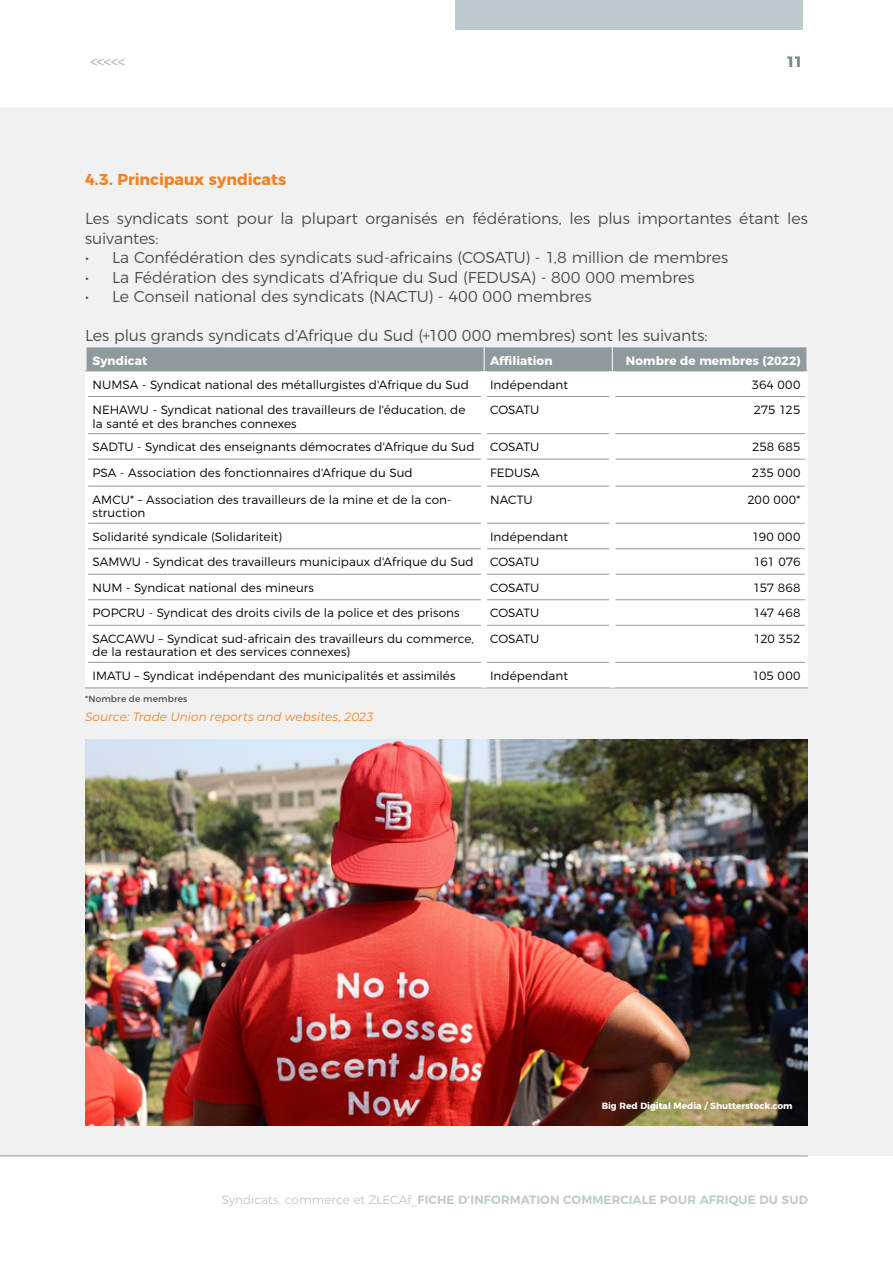
<style>
.page{position:relative;width:893px;height:1263px;background:#fff}
.page>*{position:absolute;margin:0;border:0;box-sizing:border-box;transform-origin:0 0}
.t1{font:300 15.75px/19.5px "Montserrat";letter-spacing:-.005em;color:#4d4d4f}
.t2{font:700 15.75px "Montserrat";color:#f58220}
.t3{font:300 15px "Montserrat";color:#a7a9ac}
.t4{font:700 15px "Montserrat";color:#798489}
.t5{font:300 12px/13.5px "Montserrat";letter-spacing:.005em;color:#000}
.t6{font:600 12px "Montserrat";letter-spacing:.01em;color:#bccad0}
.t7{font:700 12px "Montserrat";letter-spacing:.01em;color:#fff}
.t8{font:italic 12px "Montserrat";letter-spacing:.005em;color:#f58220}
.t9{font:700 9px "Montserrat";color:#fff}
.t10{font:9px "Montserrat";letter-spacing:.02em;color:#4d4d4f}
.s1{font-weight:300}
</style>
<div class="page">
<div style="left:455px;top:0;width:348px;height:30px;background:#bccad0"></div>
<div style="left:0;top:107px;width:893px;height:1048px;background:#f1f1f2"></div>
<div style="left:88px;top:372px;width:717px;height:315px;background:#fff"></div>
<hr style="left:85px;top:371px;width:3px;height:25px;background:#fff">
<hr style="left:85px;top:396px;width:3px;height:38px;background:#fff">
<hr style="left:85px;top:434px;width:3px;height:25px;background:#fff">
<hr style="left:85px;top:459px;width:3px;height:27px;background:#fff">
<hr style="left:85px;top:486px;width:3px;height:37px;background:#fff">
<hr style="left:85px;top:523px;width:3px;height:26px;background:#fff">
<hr style="left:85px;top:549px;width:3px;height:25px;background:#fff">
<hr style="left:85px;top:574px;width:3px;height:26px;background:#fff">
<hr style="left:85px;top:371px;width:399px;height:1px;background:#8f9a9f">
<hr style="left:484px;top:371px;width:128px;height:1px;background:#8f9a9f">
<hr style="left:612px;top:371px;width:196px;height:1px;background:#8f9a9f">
<hr style="left:805px;top:371px;width:3px;height:25px;background:#fff">
<hr style="left:805px;top:396px;width:3px;height:38px;background:#fff">
<hr style="left:805px;top:434px;width:3px;height:25px;background:#fff">
<hr style="left:805px;top:459px;width:3px;height:27px;background:#fff">
<hr style="left:805px;top:486px;width:3px;height:37px;background:#fff">
<hr style="left:805px;top:523px;width:3px;height:26px;background:#fff">
<hr style="left:805px;top:549px;width:3px;height:25px;background:#fff">
<hr style="left:805px;top:574px;width:3px;height:26px;background:#fff">
<hr style="left:88px;top:396px;width:393px;height:1px;background:#8f9a9f">
<hr style="left:487px;top:396px;width:122px;height:1px;background:#8f9a9f">
<hr style="left:615px;top:396px;width:190px;height:1px;background:#8f9a9f">
<hr style="left:88px;top:433px;width:393px;height:1px;background:#8f9a9f">
<hr style="left:487px;top:433px;width:122px;height:1px;background:#8f9a9f">
<hr style="left:615px;top:433px;width:190px;height:1px;background:#8f9a9f">
<hr style="left:88px;top:459px;width:393px;height:1px;background:#8f9a9f">
<hr style="left:487px;top:459px;width:122px;height:1px;background:#8f9a9f">
<hr style="left:615px;top:459px;width:190px;height:1px;background:#8f9a9f">
<hr style="left:88px;top:486px;width:393px;height:1px;background:#8f9a9f">
<hr style="left:487px;top:486px;width:122px;height:1px;background:#8f9a9f">
<hr style="left:615px;top:486px;width:190px;height:1px;background:#8f9a9f">
<hr style="left:88px;top:523px;width:393px;height:1px;background:#8f9a9f">
<hr style="left:487px;top:523px;width:122px;height:1px;background:#8f9a9f">
<hr style="left:615px;top:523px;width:190px;height:1px;background:#8f9a9f">
<hr style="left:88px;top:548px;width:393px;height:1px;background:#8f9a9f">
<hr style="left:487px;top:548px;width:122px;height:1px;background:#8f9a9f">
<hr style="left:615px;top:548px;width:190px;height:1px;background:#8f9a9f">
<hr style="left:88px;top:574px;width:393px;height:1px;background:#8f9a9f">
<hr style="left:487px;top:574px;width:122px;height:1px;background:#8f9a9f">
<hr style="left:615px;top:574px;width:190px;height:1px;background:#8f9a9f">
<hr style="left:85px;top:600px;width:3px;height:25px;background:#fff">
<hr style="left:85px;top:625px;width:3px;height:37px;background:#fff">
<hr style="left:85px;top:662px;width:3px;height:25px;background:#fff">
<hr style="left:88px;top:599px;width:393px;height:1px;background:#8f9a9f">
<hr style="left:487px;top:599px;width:122px;height:1px;background:#8f9a9f">
<hr style="left:615px;top:599px;width:190px;height:1px;background:#8f9a9f">
<hr style="left:805px;top:600px;width:3px;height:25px;background:#fff">
<hr style="left:805px;top:625px;width:3px;height:37px;background:#fff">
<hr style="left:805px;top:662px;width:3px;height:25px;background:#fff">
<hr style="left:88px;top:625px;width:393px;height:1px;background:#8f9a9f">
<hr style="left:487px;top:625px;width:122px;height:1px;background:#8f9a9f">
<hr style="left:615px;top:625px;width:190px;height:1px;background:#8f9a9f">
<hr style="left:88px;top:662px;width:393px;height:1px;background:#8f9a9f">
<hr style="left:487px;top:662px;width:122px;height:1px;background:#8f9a9f">
<hr style="left:615px;top:662px;width:190px;height:1px;background:#8f9a9f">
<hr style="left:85px;top:687px;width:399px;height:1px;background:#8f9a9f">
<hr style="left:484px;top:687px;width:128px;height:1px;background:#8f9a9f">
<hr style="left:612px;top:687px;width:196px;height:1px;background:#8f9a9f">
<div style="left:87px;top:347px;width:719px;height:24px;background:#8f9a9f"></div>
<div style="left:481px;top:371px;width:6px;height:25px;background:#fff"></div>
<div style="left:609px;top:371px;width:6px;height:25px;background:#fff"></div>
<div style="left:481px;top:396px;width:6px;height:38px;background:#fff"></div>
<div style="left:609px;top:396px;width:6px;height:38px;background:#fff"></div>
<div style="left:481px;top:434px;width:6px;height:25px;background:#fff"></div>
<div style="left:609px;top:434px;width:6px;height:25px;background:#fff"></div>
<div style="left:481px;top:459px;width:6px;height:27px;background:#fff"></div>
<div style="left:609px;top:459px;width:6px;height:27px;background:#fff"></div>
<div style="left:481px;top:486px;width:6px;height:37px;background:#fff"></div>
<div style="left:609px;top:486px;width:6px;height:37px;background:#fff"></div>
<div style="left:481px;top:523px;width:6px;height:26px;background:#fff"></div>
<div style="left:609px;top:523px;width:6px;height:26px;background:#fff"></div>
<div style="left:481px;top:549px;width:6px;height:25px;background:#fff"></div>
<div style="left:609px;top:549px;width:6px;height:25px;background:#fff"></div>
<div style="left:481px;top:574px;width:6px;height:26px;background:#fff"></div>
<div style="left:609px;top:574px;width:6px;height:26px;background:#fff"></div>
<div style="left:481px;top:600px;width:6px;height:25px;background:#fff"></div>
<div style="left:609px;top:600px;width:6px;height:25px;background:#fff"></div>
<div style="left:481px;top:625px;width:6px;height:37px;background:#fff"></div>
<div style="left:609px;top:625px;width:6px;height:37px;background:#fff"></div>
<div style="left:481px;top:662px;width:6px;height:25px;background:#fff"></div>
<div style="left:609px;top:662px;width:6px;height:25px;background:#fff"></div>
<img style="left:85px;top:740px;width:723px;height:385px">
<hr style="left:0;top:1155px;width:808px;height:1px;background:#8f9a9f">
<p class="t3" style="left:90px;top:50px;width:37px">&lt;&lt;&lt;&lt;&lt;</p>
<p class="t4" style="left:786px;top:49px;width:18px">11</p>
<h1 class="t2" style="left:85px;top:167px;width:203px">4.3. Principaux syndicats</h1>
<h1 class="t1" style="left:85px;top:208px;width:724px">Les syndicats sont pour la plupart organisés en fédérations, les plus importantes étant les suivantes:</h1>
<h1 class="t1" style="left:85px;top:247px;width:645px">• La Confédération des syndicats sud-africains (COSATU) - 1,8 million de membres</h1>
<h1 class="t1" style="left:85px;top:266px;width:611px">• La Fédération des syndicats d’Afrique du Sud (FEDUSA) - 800 000 membres</h1>
<h1 class="t1" style="left:85px;top:286px;width:508px">• Le Conseil national des syndicats (NACTU) - 400 000 membres</h1>
<h1 class="t1" style="left:85px;top:325px;width:624px">Les plus grands syndicats d’Afrique du Sud (+100 000 membres) sont les suivants:</h1>
<p class="t7" style="left:93px;top:351px;width:56px">Syndicat</p>
<p class="t7" style="left:490px;top:351px;width:64px">Affiliation</p>
<p class="t7" style="left:626px;top:351px;width:176px">Nombre de membres (2022)</p>
<p class="t5" style="left:93px;top:377px;width:378px">NUMSA - Syndicat national des métallurgistes d'Afrique du Sud</p>
<p class="t5" style="left:490px;top:377px;width:79px">Indépendant</p>
<p class="t5" style="left:752px;top:377px;width:50px">364 000</p>
<p class="t5" style="left:93px;top:402px;width:374px">NEHAWU - Syndicat national des travailleurs de l'éducation, de la santé et des branches connexes</p>
<p class="t5" style="left:490px;top:402px;width:51px">COSATU</p>
<p class="t5" style="left:754px;top:402px;width:48px">275 125</p>
<p class="t5" style="left:93px;top:439px;width:384px">SADTU - Syndicat des enseignants démocrates d'Afrique du Sud</p>
<p class="t5" style="left:490px;top:439px;width:51px">COSATU</p>
<p class="t5" style="left:752px;top:439px;width:50px">258 685</p>
<p class="t5" style="left:93px;top:465px;width:322px">PSA - Association des fonctionnaires d'Afrique du Sud</p>
<p class="t5" style="left:490px;top:465px;width:51px">FEDUSA</p>
<p class="t5" style="left:752px;top:465px;width:50px">235 000</p>
<p class="t5" style="left:93px;top:492px;width:361px">AMCU* – Association des travailleurs de la mine et de la con&shy;struction</p>
<p class="t5" style="left:490px;top:492px;width:44px">NACTU</p>
<p class="t5" style="left:747px;top:492px;width:54px">200 000*</p>
<p class="t5" style="left:93px;top:529px;width:191px">Solidarité syndicale (Solidariteit)</p>
<p class="t5" style="left:490px;top:529px;width:79px">Indépendant</p>
<p class="t5" style="left:752px;top:529px;width:50px">190 000</p>
<p class="t5" style="left:93px;top:554px;width:383px">SAMWU - Syndicat des travailleurs municipaux d'Afrique du Sud</p>
<p class="t5" style="left:490px;top:554px;width:51px">COSATU</p>
<p class="t5" style="left:754px;top:554px;width:48px">161 076</p>
<p class="t5" style="left:93px;top:580px;width:223px">NUM - Syndicat national des mineurs</p>
<p class="t5" style="left:490px;top:580px;width:51px">COSATU</p>
<p class="t5" style="left:753px;top:580px;width:49px">157 868</p>
<p class="t5" style="left:93px;top:605px;width:369px">POPCRU - Syndicat des droits civils de la police et des prisons</p>
<p class="t5" style="left:490px;top:605px;width:51px">COSATU</p>
<p class="t5" style="left:754px;top:605px;width:48px">147 468</p>
<p class="t5" style="left:93px;top:631px;width:383px">SACCAWU – Syndicat sud-africain des travailleurs du commerce, de la restauration et des services connexes)</p>
<p class="t5" style="left:490px;top:631px;width:51px">COSATU</p>
<p class="t5" style="left:754px;top:631px;width:48px">120 352</p>
<p class="t5" style="left:93px;top:668px;width:365px">IMATU – Syndicat indépendant des municipalités et assimilés</p>
<p class="t5" style="left:490px;top:668px;width:79px">Indépendant</p>
<p class="t5" style="left:752px;top:668px;width:50px">105 000</p>
<p class="t10" style="left:85px;top:691px;width:104px">*Nombre de membres</p>
<p class="t8" style="left:85px;top:709px;width:290px">Source: Trade Union reports and websites, 2023</p>
<p class="t9" style="left:602px;top:1098px;width:192px">Big Red Digital Media / Shutterstock.com</p>
<p class="t6" style="left:222px;top:1190px;width:588px"><span class="s1">Syndicats, commerce et ZLECAf_</span>FICHE D‘INFORMATION COMMERCIALE POUR AFRIQUE DU SUD</p>
</div>
